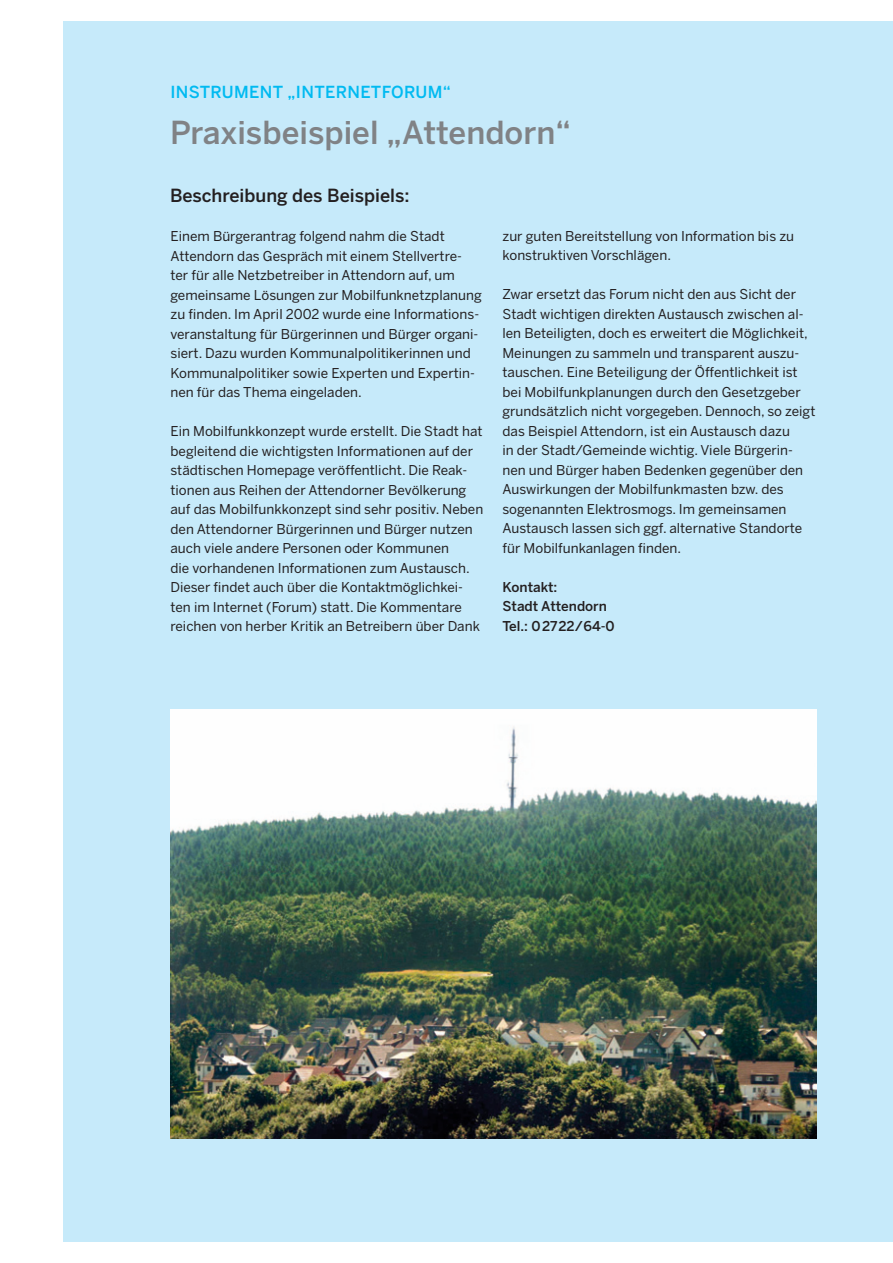
<style>
.page{position:relative;width:893px;height:1263px;background:#fff}
.page>*{position:absolute;margin:0;border:0;box-sizing:border-box;transform-origin:0 0}
.t1{font:500 31.5px "Benton Sans";color:#808285}
.t2{font:500 18px "Benton Sans";color:#231f20}
.t3{font:500 16.5px "Benton Sans";letter-spacing:.02em;color:#00baf1}
.t4{font:13.5px/19.5px "Benton Sans";color:#231f20}
.t5{font:500 13.5px/19.5px "Benton Sans";color:#231f20}
</style>
<div class="page">
<div style="left:64px;top:21px;width:829px;height:1221px;background:#c6eafa"></div>
<img style="left:170px;top:709px;width:646px;height:429px">
<p class="t3" style="left:170px;top:82px;width:282px">INSTRUMENT „INTERNETFORUM“</p>
<p class="t1" style="left:170px;top:113px;width:402px">Praxisbeispiel „Attendorn“</p>
<p class="t2" style="left:170px;top:185px;width:241px">Beschreibung des Beispiels:</p>
<p class="t4" style="left:170px;top:226px;width:313px">Einem Bürgerantrag folgend nahm die Stadt Attendorn das Gespräch mit einem Stellvertre&shy;ter für alle Netzbetreiber in Attendorn auf, um gemeinsame Lösungen zur Mobilfunknetzplanung zu finden. Im April 2002 wurde eine Informations&shy;veranstaltung für Bürgerinnen und Bürger organi&shy;siert. Dazu wurden Kommunalpolitikerinnen und Kommunalpolitiker sowie Experten und Expertin&shy;nen für das Thema eingeladen.</p>
<p class="t4" style="left:170px;top:421px;width:314px">Ein Mobilfunkkonzept wurde erstellt. Die Stadt hat begleitend die wichtigsten Informationen auf der städtischen Homepage veröffentlicht. Die Reak&shy;tionen aus Reihen der Attendorner Bevölkerung auf das Mobilfunkkonzept sind sehr positiv. Neben den Attendorner Bürgerinnen und Bürger nutzen auch viele andere Personen oder Kommunen<br>die vorhandenen Informationen zum Austausch.<br>Dieser findet auch über die Kontaktmöglichkei&shy;ten im Internet (Forum) statt. Die Kommentare reichen von herber Kritik an Betreibern über Dank</p>
<p class="t4" style="left:502px;top:226px;width:293px">zur guten Bereitstellung von Information bis zu konstruktiven Vorschlägen.</p>
<p class="t4" style="left:502px;top:285px;width:314px">Zwar ersetzt das Forum nicht den aus Sicht der Stadt wichtigen direkten Austausch zwischen al&shy;len Beteiligten, doch es erweitert die Möglichkeit, Meinungen zu sammeln und transparent auszu&shy;tauschen. Eine Beteiligung der Öffentlichkeit ist bei Mobilfunkplanungen durch den Gesetzgeber grundsätzlich nicht vorgegeben. Dennoch, so zeigt das Beispiel Attendorn, ist ein Austausch dazu<br>in der Stadt/Gemeinde wichtig. Viele Bürgerin&shy;nen und Bürger haben Bedenken gegenüber den Auswirkungen der Mobilfunkmasten bzw. des sogenannten Elektrosmogs. Im gemeinsamen Austausch lassen sich ggf. alternative Standorte für Mobilfunkanlagen finden.</p>
<p class="t5" style="left:502px;top:577px;width:114px">Kontakt:<br>Stadt Attendorn<br>Tel.: 02722/64-0</p>
</div>
